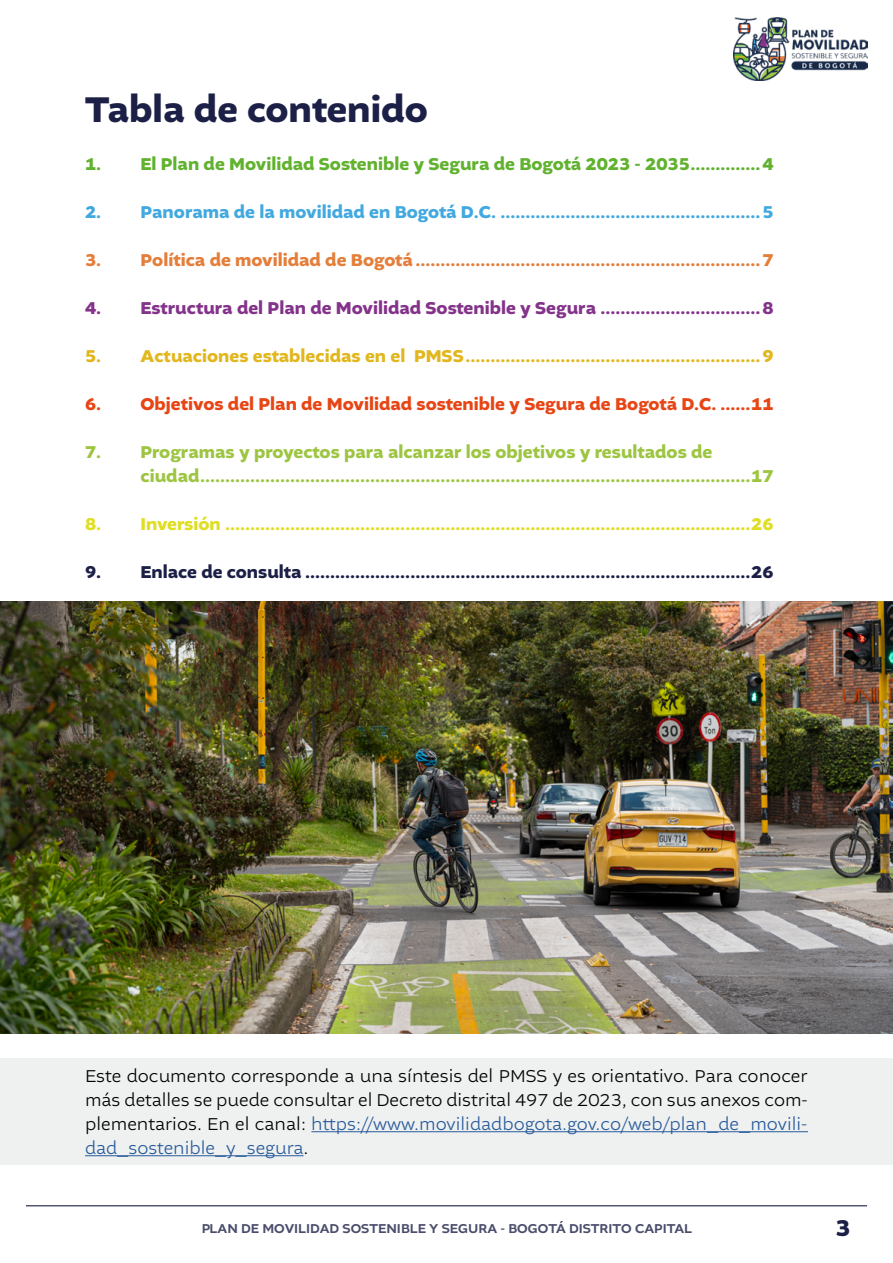
<style>
.page{position:relative;width:893px;height:1263px;background:#fff}
.page>*{position:absolute;margin:0;border:0;box-sizing:border-box;transform-origin:0 0}
.t1{font:700 37.5px "Altivo";color:#1c2046}
.t2{font:700 24px "Altivo";color:#1c2046}
.t3{font:300 18px/24px "Altivo";color:#000;text-align:justify}
.t4{font:700 18px/24px "Altivo";color:#9dc542}
.t5{font:700 18px "Altivo";color:#e0de20}
.t6{font:700 18px "Altivo";color:#1c2046}
.t7{font:700 18px "Altivo";color:#e47e3a}
.t8{font:700 18px "Altivo";color:#e1b71d}
.t9{font:700 18px "Altivo";color:#42a9e0}
.t10{font:700 18px "Altivo";color:#84338a}
.t11{font:700 18px "Altivo";color:#61b22f}
.t12{font:700 18px "Altivo";color:#e84515}
.t13{font:500 13.5px "Altivo";color:#1c2046}
.s1{color:#275b9b}
</style>
<div class="page">
<img style="left:734px;top:17px;width:133px;height:64px">
<div style="left:0;top:1058px;width:893px;height:106px;background:#eff0f0"></div>
<hr style="left:311px;top:1131px;width:497px;height:1px;background:#275b9b">
<hr style="left:85px;top:1155px;width:219px;height:1px;background:#275b9b">
<img style="left:0;top:602px;width:893px;height:432px">
<hr style="left:26px;top:1205px;width:841px;height:1px;background:#1c2046">
<h1 class="t1" style="left:85px;top:85px;width:344px">Tabla de contenido</h1>
<p class="t11" style="left:85px;top:152px;width:690px">1. El Plan de Movilidad Sostenible y Segura de Bogotá 2023 - 2035..............4</p>
<p class="t9" style="left:85px;top:200px;width:690px">2. Panorama de la movilidad en Bogotá D.C. ....................................................5</p>
<p class="t7" style="left:85px;top:248px;width:690px">3. Política de movilidad de Bogotá.....................................................................7</p>
<p class="t10" style="left:85px;top:296px;width:690px">4. Estructura del Plan de Movilidad Sostenible y Segura ................................8</p>
<p class="t8" style="left:85px;top:344px;width:690px">5. Actuaciones establecidas en el PMSS...........................................................9</p>
<p class="t12" style="left:85px;top:392px;width:690px">6. Objetivos del Plan de Movilidad sostenible y Segura de Bogotá D.C. ......11</p>
<p class="t4" style="left:141px;top:440px;width:635px;text-indent:-55px">7. Programas y proyectos para alcanzar los objetivos y resultados de ciudad..............................................................................................................17</p>
<p class="t5" style="left:85px;top:512px;width:690px">8. Inversión .........................................................................................................26</p>
<p class="t6" style="left:85px;top:560px;width:690px">9. Enlace de consulta .........................................................................................26</p>
<p class="t3" style="left:85px;top:1064px;width:724px">Este documento corresponde a una síntesis del PMSS y es orientativo. Para conocer más detalles se puede consultar el Decreto distrital 497 de 2023, con sus anexos com&shy;plementarios. En el canal: <span class="s1">https://www.movilidadbogota.gov.co/web/plan_de_movili&shy;dad_sostenible_y_segura</span>.</p>
<p class="t13" style="left:201px;top:1220px;width:492px">PLAN DE MOVILIDAD SOSTENIBLE Y SEGURA - BOGOTÁ DISTRITO CAPITAL</p>
<h2 class="t2" style="left:836px;top:1212px;width:16px">3</h2>
</div>
